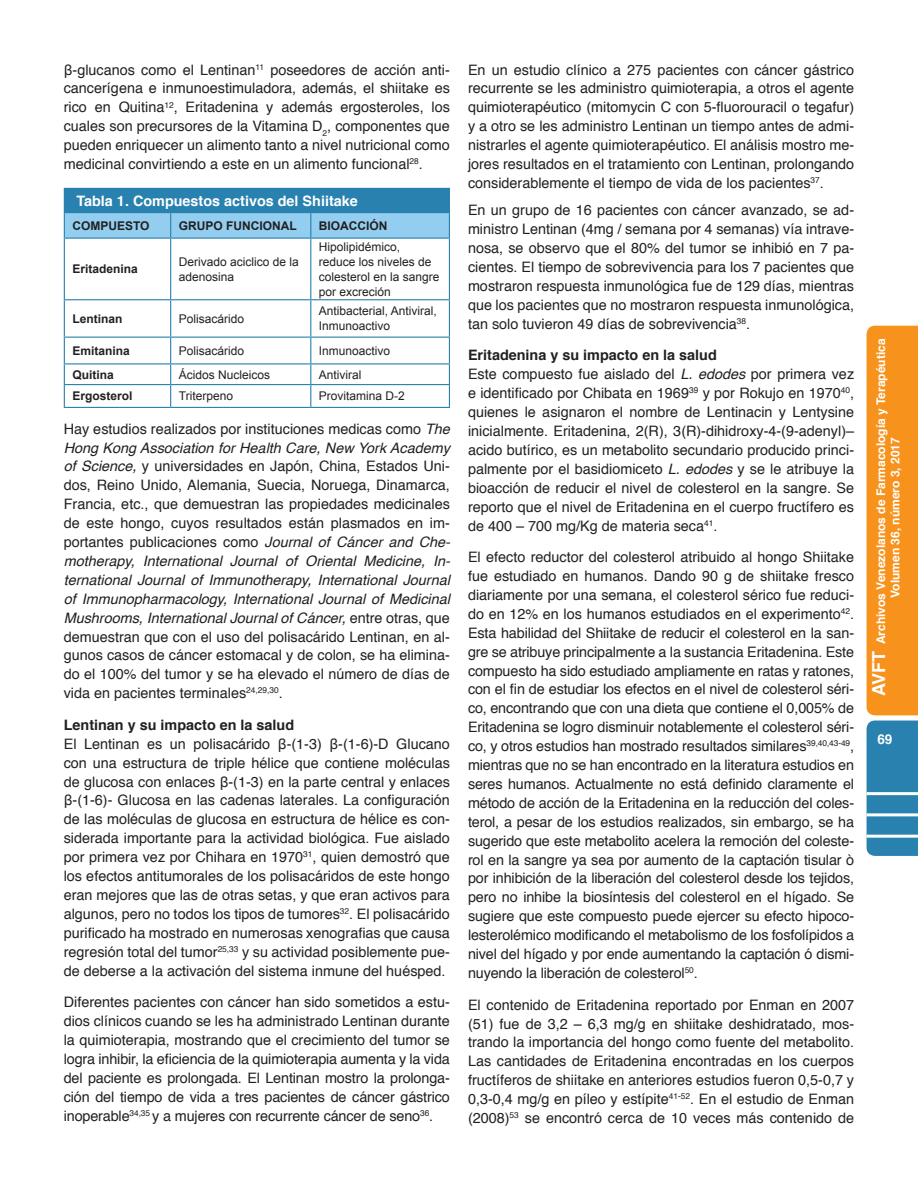
<style>
.page{position:relative;width:918px;height:1188px;background:#fff}
.page>*{position:absolute;margin:0;border:0;box-sizing:border-box;transform-origin:0 0}
.t1{font:14.4px/18.9px "Helvetica";color:#231f20;text-align:justify}
.Título_3{font:700 14.4px "Helvetica";color:#231f20}
.t2{font:700 14.4px "Helvetica";color:#fff}
.t3{font:700 13.5px "Helvetica";color:#fff}
.t4{font:12px/15px "Arial";color:#231f20}
.t5{font:700 12px "Arial";color:#231f20}
.t6{font:700 12px/14.4px "Helvetica";color:#fff;text-align:center}
.s1{font-style:italic}
.s2{font-size:18px}
</style>
<div class="page">
<div style="left:867px;top:721px;width:51px;height:135px;background:#2881ae"></div>
<div style="left:867px;top:326px;width:51px;height:389px;background:#f7931d"></div>
<hr style="left:867px;top:835px;width:51px;height:3px;background:#fff">
<hr style="left:867px;top:813px;width:51px;height:3px;background:#fff">
<hr style="left:867px;top:792px;width:51px;height:3px;background:#fff">
<hr style="left:64px;top:188px;width:107px;height:1px;background:#2881ae">
<hr style="left:171px;top:188px;width:140px;height:1px;background:#2881ae">
<hr style="left:311px;top:188px;width:139px;height:1px;background:#2881ae">
<svg style="left:64px;top:189px;width:386px;height:49px;background:#5ca6ce"></svg>
<hr style="left:64px;top:238px;width:107px;height:1px;background:#2881ae">
<hr style="left:64px;top:239px;width:1px;height:60px;background:#2881ae">
<hr style="left:171px;top:238px;width:140px;height:1px;background:#2881ae">
<hr style="left:170px;top:239px;width:1px;height:60px;background:#2881ae">
<hr style="left:311px;top:238px;width:139px;height:1px;background:#2881ae">
<hr style="left:310px;top:239px;width:1px;height:60px;background:#2881ae">
<hr style="left:449px;top:239px;width:1px;height:60px;background:#2881ae">
<hr style="left:64px;top:299px;width:107px;height:1px;background:#2881ae">
<hr style="left:64px;top:300px;width:1px;height:37px;background:#2881ae">
<hr style="left:171px;top:299px;width:140px;height:1px;background:#2881ae">
<hr style="left:170px;top:300px;width:1px;height:37px;background:#2881ae">
<hr style="left:311px;top:299px;width:139px;height:1px;background:#2881ae">
<hr style="left:310px;top:300px;width:1px;height:37px;background:#2881ae">
<hr style="left:449px;top:300px;width:1px;height:37px;background:#2881ae">
<hr style="left:64px;top:337px;width:107px;height:1px;background:#2881ae">
<hr style="left:171px;top:337px;width:140px;height:1px;background:#2881ae">
<hr style="left:311px;top:337px;width:139px;height:1px;background:#2881ae">
<hr style="left:64px;top:363px;width:107px;height:1px;background:#2881ae">
<hr style="left:171px;top:363px;width:140px;height:1px;background:#2881ae">
<hr style="left:311px;top:363px;width:139px;height:1px;background:#2881ae">
<hr style="left:64px;top:384px;width:107px;height:1px;background:#2881ae">
<svg style="left:64px;top:338px;width:1px;height:69px"></svg>
<hr style="left:171px;top:384px;width:140px;height:1px;background:#2881ae">
<svg style="left:170px;top:338px;width:1px;height:69px"></svg>
<hr style="left:311px;top:384px;width:139px;height:1px;background:#2881ae">
<svg style="left:310px;top:338px;width:1px;height:69px"></svg>
<svg style="left:449px;top:338px;width:1px;height:69px"></svg>
<hr style="left:64px;top:407px;width:107px;height:1px;background:#2881ae">
<hr style="left:171px;top:407px;width:140px;height:1px;background:#2881ae">
<hr style="left:311px;top:407px;width:139px;height:1px;background:#2881ae">
<p class="t1" style="left:64px;top:61px;width:388px">β-glucanos como el Lentinan<sup>11</sup> poseedores de acción anti&shy;cancerígena e inmunoestimuladora, además, el shiitake es rico en Quitina<sup>12</sup>, Eritadenina y además ergosteroles, los cuales son precursores de la Vitamina D<sub>2</sub>, componentes que pueden enriquecer un alimento tanto a nivel nutricional como medicinal convirtiendo a este en un alimento funcional<sup>28</sup>.</p>
<p class="t2" style="left:76px;top:189px;width:283px">Tabla 1. Compuestos activos del Shiitake</p>
<p class="t5" style="left:72px;top:218px;width:79px">COMPUESTO</p>
<p class="t5" style="left:179px;top:218px;width:119px">GRUPO FUNCIONAL</p>
<p class="t5" style="left:319px;top:218px;width:70px">BIOACCIÓN</p>
<p class="t5" style="left:72px;top:261px;width:67px">Eritadenina</p>
<p class="t4" style="left:179px;top:254px;width:122px">Derivado aciclico de la adenosina</p>
<p class="t4" style="left:319px;top:239px;width:122px">Hipolipidémico, reduce los niveles de colesterol en la sangre por excreción</p>
<p class="t5" style="left:72px;top:311px;width:52px">Lentinan</p>
<p class="t4" style="left:179px;top:311px;width:67px">Polisacárido</p>
<p class="t4" style="left:319px;top:304px;width:120px">Antibacterial, Antiviral,<br>Inmunoactivo</p>
<p class="t5" style="left:72px;top:343px;width:59px">Emitanina</p>
<p class="t4" style="left:179px;top:343px;width:67px">Polisacárido</p>
<p class="t4" style="left:319px;top:343px;width:73px">Inmunoactivo</p>
<p class="t5" style="left:72px;top:366px;width:43px">Quitina</p>
<p class="t4" style="left:179px;top:367px;width:93px">Ácidos Nucleicos</p>
<p class="t4" style="left:319px;top:367px;width:44px">Antiviral</p>
<p class="t5" style="left:72px;top:388px;width:62px">Ergosterol</p>
<p class="t4" style="left:179px;top:389px;width:56px">Triterpeno</p>
<p class="t4" style="left:319px;top:389px;width:88px">Provitamina D-2</p>
<p class="t1" style="left:64px;top:420px;width:388px">Hay estudios realizados por instituciones medicas como <span class="s1">The Hong Kong Association for Health Care, New York Academy of Science,</span> y universidades en Japón, China, Estados Uni&shy;dos, Reino Unido, Alemania, Suecia, Noruega, Dinamarca, Francia, etc., que demuestran las propiedades medicinales de este hongo, cuyos resultados están plasmados en im&shy;portantes publicaciones como <span class="s1">Journal of Cáncer and Che&shy;motherapy, International Journal of Oriental Medicine, In&shy;ternational Journal of Immunotherapy, International Journal of Immunopharmacology, International Journal of Medicinal Mushrooms, International Journal of Cáncer,</span> entre otras, que demuestran que con el uso del polisacárido Lentinan, en al&shy;gunos casos de cáncer estomacal y de colon, se ha elimina&shy;do el 100% del tumor y se ha elevado el número de días de vida en pacientes terminales<sup>24,29,30</sup>.</p>
<p class="Título_3" style="left:64px;top:713px;width:232px">Lentinan y su impacto en la salud</p>
<p class="t1" style="left:64px;top:735px;width:388px">El Lentinan es un polisacárido β-(1-3) β-(1-6)-D Glucano con una estructura de triple hélice que contiene moléculas de glucosa con enlaces β-(1-3) en la parte central y enlaces β-(1-6)- Glucosa en las cadenas laterales. La configuración de las moléculas de glucosa en estructura de hélice es con&shy;siderada importante para la actividad biológica. Fue aislado por primera vez por Chihara en 1970<sup>31</sup>, quien demostró que los efectos antitumorales de los polisacáridos de este hongo eran mejores que las de otras setas, y que eran activos para algunos, pero no todos los tipos de tumores<sup>32</sup>. El polisacárido purificado ha mostrado en numerosas xenografias que causa regresión total del tumor<sup>25,33</sup> y su actividad posiblemente pue&shy;de deberse a la activación del sistema inmune del huésped.</p>
<p class="t1" style="left:64px;top:993px;width:388px">Diferentes pacientes con cáncer han sido sometidos a estu&shy;dios clínicos cuando se les ha administrado Lentinan durante la quimioterapia, mostrando que el crecimiento del tumor se logra inhibir, la eficiencia de la quimioterapia aumenta y la vida del paciente es prolongada. El Lentinan mostro la prolonga&shy;ción del tiempo de vida a tres pacientes de cáncer gástrico inoperable<sup>34,35</sup> y a mujeres con recurrente cáncer de seno<sup>36</sup>.</p>
<p class="t1" style="left:468px;top:61px;width:388px">En un estudio clínico a 275 pacientes con cáncer gástrico recurrente se les administro quimioterapia, a otros el agente quimioterapéutico (mitomycin C con 5-fluorouracil o tegafur) y a otro se les administro Lentinan un tiempo antes de admi&shy;nistrarles el agente quimioterapéutico. El análisis mostro me&shy;jores resultados en el tratamiento con Lentinan, prolongando considerablemente el tiempo de vida de los pacientes<sup>37</sup>.</p>
<p class="t1" style="left:468px;top:201px;width:388px">En un grupo de 16 pacientes con cáncer avanzado, se ad&shy;ministro Lentinan (4mg / semana por 4 semanas) vía intrave&shy;nosa, se observo que el 80% del tumor se inhibió en 7 pa&shy;cientes. El tiempo de sobrevivencia para los 7 pacientes que mostraron respuesta inmunológica fue de 129 días, mientras que los pacientes que no mostraron respuesta inmunológica, tan solo tuvieron 49 días de sobrevivencia<sup>38</sup>.</p>
<p class="Título_3" style="left:468px;top:344px;width:250px">Eritadenina y su impacto en la salud</p>
<p class="t1" style="left:468px;top:365px;width:388px">Este compuesto fue aislado del <span class="s1">L. edodes</span> por primera vez e identificado por Chibata en 1969<sup>39</sup> y por Rokujo en 1970<sup>40</sup>, quienes le asignaron el nombre de Lentinacin y Lentysine inicialmente. Eritadenina, 2(R), 3(R)-dihidroxy-4-(9-adenyl)– acido butírico, es un metabolito secundario producido princi&shy;palmente por el basidiomiceto <span class="s1">L. edodes</span> y se le atribuye la bioacción de reducir el nivel de colesterol en la sangre. Se reporto que el nivel de Eritadenina en el cuerpo fructífero es de 400 – 700 mg/Kg de materia seca<sup>41</sup>.</p>
<p class="t1" style="left:468px;top:548px;width:388px">El efecto reductor del colesterol atribuido al hongo Shiitake fue estudiado en humanos. Dando 90 g de shiitake fresco diariamente por una semana, el colesterol sérico fue reduci&shy;do en 12% en los humanos estudiados en el experimento<sup>42</sup>.<br>Esta habilidad del Shiitake de reducir el colesterol en la san&shy;gre se atribuye principalmente a la sustancia Eritadenina. Este compuesto ha sido estudiado ampliamente en ratas y ratones, con el fin de estudiar los efectos en el nivel de colesterol séri&shy;co, encontrando que con una dieta que contiene el 0,005% de Eritadenina se logro disminuir notablemente el colesterol séri&shy;co, y otros estudios han mostrado resultados similares<sup>39,40,43-49</sup>, mientras que no se han encontrado en la literatura estudios en seres humanos. Actualmente no está definido claramente el método de acción de la Eritadenina en la reducción del coles&shy;terol, a pesar de los estudios realizados, sin embargo, se ha sugerido que este metabolito acelera la remoción del coleste&shy;rol en la sangre ya sea por aumento de la captación tisular ò por inhibición de la liberación del colesterol desde los tejidos, pero no inhibe la biosíntesis del colesterol en el hígado. Se sugiere que este compuesto puede ejercer su efecto hipoco&shy;lesterolémico modificando el metabolismo de los fosfolípidos a nivel del hígado y por ende aumentando la captación ó dismi&shy;nuyendo la liberación de colesterol<sup>50</sup>.</p>
<p class="t1" style="left:468px;top:996px;width:388px">El contenido de Eritadenina reportado por Enman en 2007 (51) fue de 3,2 – 6,3 mg/g en shiitake deshidratado, mos&shy;trando la importancia del hongo como fuente del metabolito.<br>Las cantidades de Eritadenina encontradas en los cuerpos fructíferos de shiitake en anteriores estudios fueron 0,5-0,7 y 0,3-0,4 mg/g en píleo y estípite<sup>41-52</sup>. En el estudio de Enman (2008)<sup>53</sup> se encontró cerca de 10 veces más contenido de</p>
<p class="t6" style="left:874px;top:696px;width:359px;rotate:-90deg"><span class="s2">AVFT</span> Archivos Venezolanos de Farmacología y Terapéutica<br>Volumen 36, número 3, 2017</p>
<p class="t3" style="left:877px;top:729px;width:17px">69</p>
</div>
